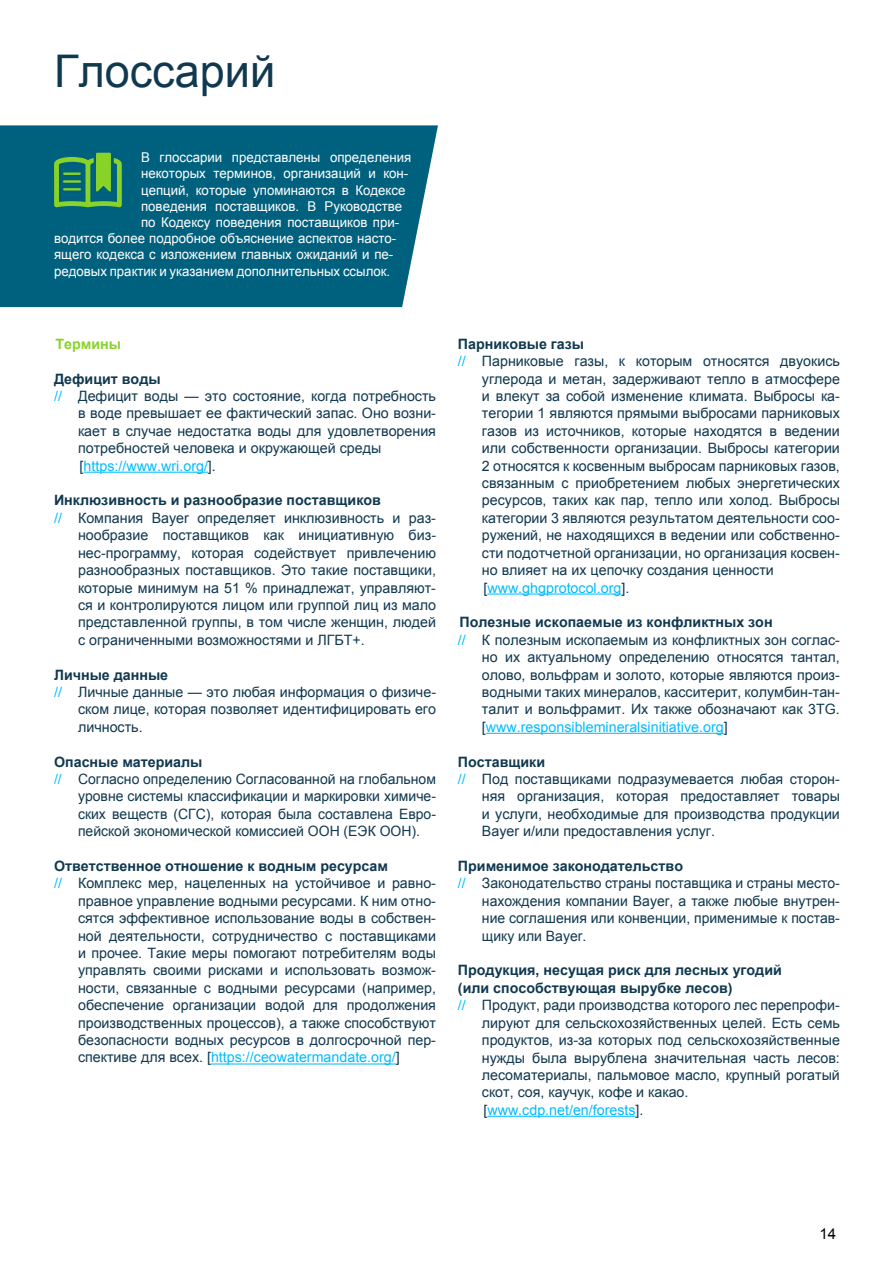
<style>
.page{position:relative;width:894px;height:1263px;background:#fff}
.page>*{position:absolute;margin:0;border:0;box-sizing:border-box;transform-origin:0 0}
.t1{font:45px "Arial";color:#10384f}
.t2{font:15px "Arial";color:#000}
.t3{font:14.25px "Arial";color:#10384f}
.t4{font:700 14.25px "Arial";color:#10384f}
.t5{font:14.25px "Arial";color:#00bcff}
.t6{font:700 14.25px "Arial";color:#89d329}
.t7{font:13.5px "Arial";color:#fff}
.s1{color:#00bcff}
.s2{color:#10384f}
</style>
<div class="page">
<hr style="left:83px;top:471px;width:125px;height:2px;background:#00bcff">
<hr style="left:211px;top:1063px;width:184px;height:1px;background:#00bcff">
<hr style="left:487px;top:593px;width:134px;height:1px;background:#00bcff">
<hr style="left:485px;top:732px;width:238px;height:2px;background:#00bcff">
<hr style="left:487px;top:1115px;width:148px;height:1px;background:#00bcff">
<div style="left:0;top:125px;width:438px;height:182px;background:#00617f"></div>
<svg style="left:54px;top:153px;width:68px;height:54px;background:#419755"></svg>
<h1 class="t1" style="left:54px;top:41px;width:222px">Глоссарий</h1>
<p class="t7" style="left:141px;top:149px;width:271px">В глоссарии представлены определения</p>
<p class="t7" style="left:141px;top:165px;width:268px">некоторых терминов, организаций и кон-</p>
<p class="t7" style="left:141px;top:181px;width:265px">цепций, которые упоминаются в Кодексе</p>
<p class="t7" style="left:141px;top:197px;width:262px">поведения поставщиков. В Руководстве</p>
<p class="t7" style="left:141px;top:213px;width:259px">по Кодексу поведения поставщиков при-</p>
<p class="t7" style="left:54px;top:230px;width:343px">водится более подробное объяснение аспектов насто-</p>
<p class="t7" style="left:54px;top:246px;width:340px">ящего кодекса с изложением главных ожиданий и пе-</p>
<p class="t7" style="left:54px;top:262px;width:337px">редовых практик и указанием дополнительных ссылок.</p>
<p class="t6" style="left:56px;top:334px;width:67px">Термины</p>
<p class="t4" style="left:54px;top:369px;width:108px">Дефицит воды</p>
<p class="t3" style="left:54px;top:387px;width:383px"><span class="s1">//</span> Дефицит воды — это состояние, когда потребность</p>
<p class="t3" style="left:78px;top:404px;width:359px">в воде превышает ее фактический запас. Оно возни-</p>
<p class="t3" style="left:78px;top:421px;width:359px">кает в случае недостатка воды для удовлетворения</p>
<p class="t3" style="left:78px;top:439px;width:305px">потребностей человека и окружающей среды</p>
<p class="t5" style="left:80px;top:456px;width:138px"><span class="s2">[</span>https://www.wri.org/<span class="s2">].</span></p>
<p class="t4" style="left:54px;top:491px;width:328px">Инклюзивность и разнообразие поставщиков</p>
<p class="t3" style="left:54px;top:508px;width:383px"><span class="s1">//</span> Компания Bayer определяет инклюзивность и раз-</p>
<p class="t3" style="left:78px;top:526px;width:359px">нообразие поставщиков как инициативную биз-</p>
<p class="t3" style="left:78px;top:543px;width:359px">нес-программу, которая содействует привлечению</p>
<p class="t3" style="left:78px;top:561px;width:359px">разнообразных поставщиков. Это такие поставщики,</p>
<p class="t3" style="left:78px;top:578px;width:359px">которые минимум на 51 % принадлежат, управляют-</p>
<p class="t3" style="left:78px;top:595px;width:359px">ся и контролируются лицом или группой лиц из мало</p>
<p class="t3" style="left:78px;top:613px;width:359px">представленной группы, в том числе женщин, людей</p>
<p class="t3" style="left:78px;top:630px;width:288px">с ограниченными возможностями и ЛГБТ+.</p>
<p class="t4" style="left:54px;top:665px;width:115px">Личные данные</p>
<p class="t3" style="left:54px;top:682px;width:383px"><span class="s1">//</span> Личные данные — это любая информация о физиче-</p>
<p class="t3" style="left:78px;top:700px;width:359px">ском лице, которая позволяет идентифицировать его</p>
<p class="t3" style="left:78px;top:717px;width:66px">личность.</p>
<p class="t4" style="left:54px;top:752px;width:150px">Опасные материалы</p>
<p class="t3" style="left:54px;top:769px;width:383px"><span class="s1">//</span> Согласно определению Согласованной на глобальном</p>
<p class="t3" style="left:78px;top:787px;width:359px">уровне системы классификации и маркировки химиче-</p>
<p class="t3" style="left:78px;top:804px;width:359px">ских веществ (СГС), которая была составлена Евро-</p>
<p class="t3" style="left:78px;top:822px;width:343px">пейской экономической комиссией ООН (ЕЭК ООН).</p>
<p class="t4" style="left:54px;top:856px;width:335px">Ответственное отношение к водным ресурсам</p>
<p class="t3" style="left:54px;top:874px;width:383px"><span class="s1">//</span> Комплекс мер, нацеленных на устойчивое и равно-</p>
<p class="t3" style="left:78px;top:891px;width:359px">правное управление водными ресурсами. К ним отно-</p>
<p class="t3" style="left:78px;top:909px;width:359px">сятся эффективное использование воды в собствен-</p>
<p class="t3" style="left:78px;top:926px;width:359px">ной деятельности, сотрудничество с поставщиками</p>
<p class="t3" style="left:78px;top:943px;width:359px">и прочее. Такие меры помогают потребителям воды</p>
<p class="t3" style="left:78px;top:961px;width:359px">управлять своими рисками и использовать возмож-</p>
<p class="t3" style="left:78px;top:978px;width:359px">ности, связанные с водными ресурсами (например,</p>
<p class="t3" style="left:78px;top:996px;width:359px">обеспечение организации водой для продолжения</p>
<p class="t3" style="left:78px;top:1013px;width:359px">производственных процессов), а также способствуют</p>
<p class="t3" style="left:78px;top:1030px;width:359px">безопасности водных ресурсов в долгосрочной пер-</p>
<p class="t5" style="left:78px;top:1048px;width:323px"><span class="s2">спективе для всех. [</span>https://ceowatermandate.org/<span class="s2">]</span></p>
<p class="t4" style="left:457px;top:334px;width:128px">Парниковые газы</p>
<p class="t3" style="left:457px;top:352px;width:383px"><span class="s1">//</span> Парниковые газы, к которым относятся двуокись</p>
<p class="t3" style="left:481px;top:369px;width:359px">углерода и метан, задерживают тепло в атмосфере</p>
<p class="t3" style="left:481px;top:387px;width:359px">и влекут за собой изменение климата. Выбросы ка-</p>
<p class="t3" style="left:481px;top:404px;width:359px">тегории 1 являются прямыми выбросами парниковых</p>
<p class="t3" style="left:481px;top:421px;width:359px">газов из источников, которые находятся в ведении</p>
<p class="t3" style="left:481px;top:439px;width:359px">или собственности организации. Выбросы категории</p>
<p class="t3" style="left:481px;top:456px;width:359px">2 относятся к косвенным выбросам парниковых газов,</p>
<p class="t3" style="left:481px;top:474px;width:359px">связанным с приобретением любых энергетических</p>
<p class="t3" style="left:481px;top:491px;width:359px">ресурсов, таких как пар, тепло или холод. Выбросы</p>
<p class="t3" style="left:481px;top:508px;width:359px">категории 3 являются результатом деятельности соо-</p>
<p class="t3" style="left:481px;top:526px;width:359px">ружений, не находящихся в ведении или собственно-</p>
<p class="t3" style="left:481px;top:543px;width:359px">сти подотчетной организации, но организация косвен-</p>
<p class="t3" style="left:481px;top:561px;width:293px">но влияет на их цепочку создания ценности</p>
<p class="t5" style="left:483px;top:578px;width:147px"><span class="s2">[</span>www.ghgprotocol.org<span class="s2">].</span></p>
<p class="t4" style="left:459px;top:613px;width:314px">Полезные ископаемые из конфликтных зон</p>
<p class="t3" style="left:457px;top:630px;width:383px"><span class="s1">//</span> К полезным ископаемым из конфликтных зон соглас-</p>
<p class="t3" style="left:481px;top:648px;width:359px">но их актуальному определению относятся тантал,</p>
<p class="t3" style="left:481px;top:665px;width:359px">олово, вольфрам и золото, которые являются произ-</p>
<p class="t3" style="left:481px;top:682px;width:359px">водными таких минералов, касситерит, колумбин-тан-</p>
<p class="t3" style="left:481px;top:700px;width:359px">талит и вольфрамит. Их также обозначают как 3TG.</p>
<p class="t5" style="left:481px;top:717px;width:247px"><span class="s2">[</span>www.responsiblemineralsinitiative.org<span class="s2">]</span></p>
<p class="t4" style="left:457px;top:752px;width:89px">Поставщики</p>
<p class="t3" style="left:457px;top:769px;width:383px"><span class="s1">//</span> Под поставщиками подразумевается любая сторон-</p>
<p class="t3" style="left:481px;top:787px;width:359px">няя организация, которая предоставляет товары</p>
<p class="t3" style="left:481px;top:804px;width:359px">и услуги, необходимые для производства продукции</p>
<p class="t3" style="left:481px;top:822px;width:234px">Bayer и/или предоставления услуг.</p>
<p class="t4" style="left:457px;top:856px;width:226px">Применимое законодательство</p>
<p class="t3" style="left:457px;top:874px;width:383px"><span class="s1">//</span> Законодательство страны поставщика и страны место-</p>
<p class="t3" style="left:481px;top:891px;width:359px">нахождения компании Bayer, а также любые внутрен-</p>
<p class="t3" style="left:481px;top:909px;width:359px">ние соглашения или конвенции, применимые к постав-</p>
<p class="t3" style="left:481px;top:926px;width:106px">щику или Bayer.</p>
<p class="t4" style="left:457px;top:961px;width:325px">Продукция, несущая риск для лесных угодий</p>
<p class="t4" style="left:457px;top:978px;width:276px">(или способствующая вырубке лесов)</p>
<p class="t3" style="left:457px;top:996px;width:383px"><span class="s1">//</span> Продукт, ради производства которого лес перепрофи-</p>
<p class="t3" style="left:481px;top:1013px;width:359px">лируют для сельскохозяйственных целей. Есть семь</p>
<p class="t3" style="left:481px;top:1030px;width:359px">продуктов, из-за которых под сельскохозяйственные</p>
<p class="t3" style="left:481px;top:1048px;width:359px">нужды была вырублена значительная часть лесов:</p>
<p class="t3" style="left:481px;top:1065px;width:359px">лесоматериалы, пальмовое масло, крупный рогатый</p>
<p class="t3" style="left:481px;top:1083px;width:208px">скот, соя, каучук, кофе и какао.</p>
<p class="t5" style="left:483px;top:1100px;width:161px"><span class="s2">[</span>www.cdp.net/en/forests<span class="s2">].</span></p>
<p class="t2" style="left:819px;top:1224px;width:18px">14</p>
</div>
